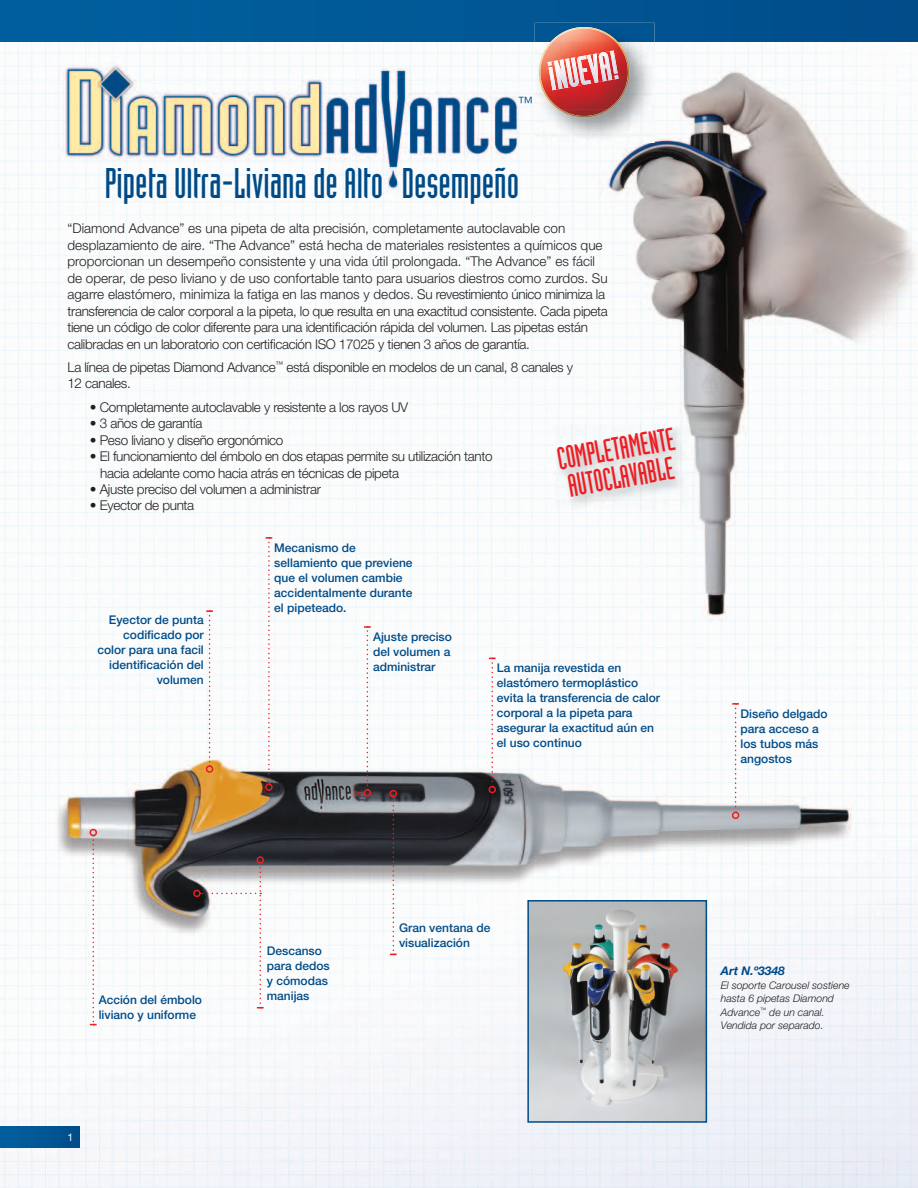
<style>
.page{position:relative;width:918px;height:1188px;background:#fff}
.page>*{position:absolute;margin:0;border:0;box-sizing:border-box;transform-origin:0 0}
.t1{font:42px "Industria Solid";color:#004b87}
.t2{font:31.5px/28.5px "Industria Solid";color:#ee1d23}
.t3{font:300 15.75px "Helvetica Neue";color:#004b87}
.t4{font:300 13.5px/16.5px "Helvetica Neue";color:#231f20}
.t5{font:300 13.5px/16.5px "Helvetica Neue";letter-spacing:-.025em;color:#231f20}
.t6{font:500 12px/15px "Helvetica Neue";color:#004b87}
.t7{font:italic 700 12px "Helvetica Neue";color:#004b87}
.t8{font:italic 300 10.5px/13.5px "Helvetica Neue";color:#231f20}
.t9{font:10.5px "Helvetica Neue";color:#fff}
</style>
<div class="page">
<img style="left:0;top:42px;width:918px;height:1146px">
<div style="left:0;top:1127px;width:79px;height:21px;background:#015795"></div>
<img style="left:554px;top:424px;width:135px;height:86px">
<svg style="left:0;top:0;width:918px;height:42px;background:#005694"></svg>
<img style="left:535px;top:23px;width:120px;height:120px">
<img style="left:558px;top:109px;width:52px;height:8px">
<img style="left:539px;top:42px;width:90px;height:67px">
<img style="left:551px;top:27px;width:67px;height:15px">
<img style="left:618px;top:51px;width:1px;height:28px">
<svg style="left:548px;top:59px;width:17px;height:30px"></svg>
<img style="left:549px;top:67px;width:7px;height:23px">
<img style="left:554px;top:60px;width:14px;height:29px">
<img style="left:565px;top:58px;width:14px;height:29px">
<img style="left:577px;top:56px;width:2px;height:29px">
<svg style="left:579px;top:52px;width:39px;height:33px"></svg>
<svg style="left:206px;top:610px;width:7px;height:157px"></svg>
<div style="left:206px;top:765px;width:7px;height:8px;border:2px solid #ee1d23;border-radius:50%"></div>
<svg style="left:266px;top:537px;width:6px;height:247px"></svg>
<div style="left:265px;top:783px;width:8px;height:8px;border:2px solid #ee1d23;border-radius:50%"></div>
<svg style="left:489px;top:658px;width:7px;height:129px"></svg>
<div style="left:489px;top:786px;width:7px;height:7px;border:2px solid #ee1d23;border-radius:50%"></div>
<svg style="left:732px;top:703px;width:7px;height:110px"></svg>
<div style="left:732px;top:812px;width:7px;height:7px;border:2px solid #ee1d23;border-radius:50%"></div>
<div style="left:90px;top:829px;width:7px;height:7px;border:2px solid #ee1d23;border-radius:50%"></div>
<svg style="left:90px;top:835px;width:7px;height:190px"></svg>
<div style="left:390px;top:790px;width:7px;height:7px;border:2px solid #ee1d23;border-radius:50%"></div>
<svg style="left:390px;top:796px;width:7px;height:159px"></svg>
<div style="left:257px;top:856px;width:7px;height:8px;border:2px solid #ee1d23;border-radius:50%"></div>
<svg style="left:200px;top:862px;width:64px;height:146px"></svg>
<div style="left:193px;top:890px;width:8px;height:7px;border:2px solid #ee1d23;border-radius:50%"></div>
<div style="left:364px;top:789px;width:7px;height:8px;border:2px solid #ee1d23;border-radius:50%"></div>
<svg style="left:364px;top:626px;width:7px;height:165px"></svg>
<img style="left:530px;top:903px;width:174px;height:217px">
<div style="left:527px;top:900px;width:180px;height:223px;border:2px solid #004b87"></div>
<p class="t3" style="left:517px;top:92px;width:17px">™</p>
<h1 class="t1" style="left:105px;top:161px;width:416px">Pipeta Ultra-Liviana de Alto Desempeño</h1>
<p class="t4" style="left:67px;top:220px;width:542px">“Diamond Advance” es una pipeta de alta precisión, completamente autoclavable con desplazamiento de aire. “The Advance” está hecha de materiales resistentes a químicos que proporcionan un desempeño consistente y una vida útil prolongada. “The Advance” es fácil de operar, de peso liviano y de uso confortable tanto para usuarios diestros como zurdos. Su agarre elastómero, minimiza la fatiga en las manos y dedos. Su revestimiento único minimiza la transferencia de calor corporal a la pipeta, lo que resulta en una exactitud consistente. Cada pipeta tiene un código de color diferente para una identificación rápida del volumen. Las pipetas están calibradas en un laboratorio con certificación ISO 17025 y tienen 3 años de garantía.</p>
<p class="t5" style="left:67px;top:358px;width:507px">La línea de pipetas Diamond Advance<sup>™</sup> está disponible en modelos de un canal, 8 canales y<br>12 canales.</p>
<p class="t5" style="left:90px;top:398px;width:320px">• Completamente autoclavable y resistente a los rayos UV</p>
<p class="t5" style="left:90px;top:415px;width:114px">• 3 años de garantía</p>
<p class="t5" style="left:90px;top:431px;width:195px">• Peso liviano y diseño ergonómico</p>
<p class="t5" style="left:100px;top:448px;width:394px;text-indent:-10px">• El funcionamiento del émbolo en dos etapas permite su utilización tanto hacia adelante como hacia atrás en técnicas de pipeta</p>
<p class="t5" style="left:90px;top:481px;width:232px">• Ajuste preciso del volumen a administrar</p>
<p class="t5" style="left:90px;top:497px;width:106px">• Eyector de punta</p>
<h2 class="t2" style="left:555px;top:445px;width:120px;rotate:-10deg">COMPLETAMENTE<br>AUTOCLAVABLE</h2>
<p class="t6" style="left:98px;top:612px;width:108px;text-align:right">Eyector de punta codificado por color para una facil identificación del volumen</p>
<p class="t6" style="left:274px;top:541px;width:140px">Mecanismo de sellamiento que previene que el volumen cambie accidentalmente durante el pipeteado.</p>
<p class="t6" style="left:373px;top:629px;width:80px">Ajuste preciso del volumen a administrar</p>
<p class="t6" style="left:497px;top:660px;width:165px">La manija revestida en elastómero termoplástico evita la transferencia de calor corporal a la pipeta para asegurar la exactitud aún en el uso continuo</p>
<p class="t6" style="left:741px;top:706px;width:88px">Diseño delgado para acceso a los tubos más angostos</p>
<p class="t6" style="left:99px;top:993px;width:105px">Acción del émbolo liviano y uniforme</p>
<p class="t9" style="left:68px;top:1131px;width:7px">1</p>
<p class="t6" style="left:267px;top:944px;width:64px">Descanso para dedos y cómodas manijas</p>
<p class="t6" style="left:399px;top:920px;width:93px">Gran ventana de visualización</p>
<p class="t7" style="left:721px;top:964px;width:65px">Art N.º3348</p>
<p class="t8" style="left:721px;top:978px;width:130px">El soporte Carousel sostiene hasta 6 pipetas Diamond<br>Advance<sup>™</sup> de un canal.<br>Vendida por separado.</p>
</div>
